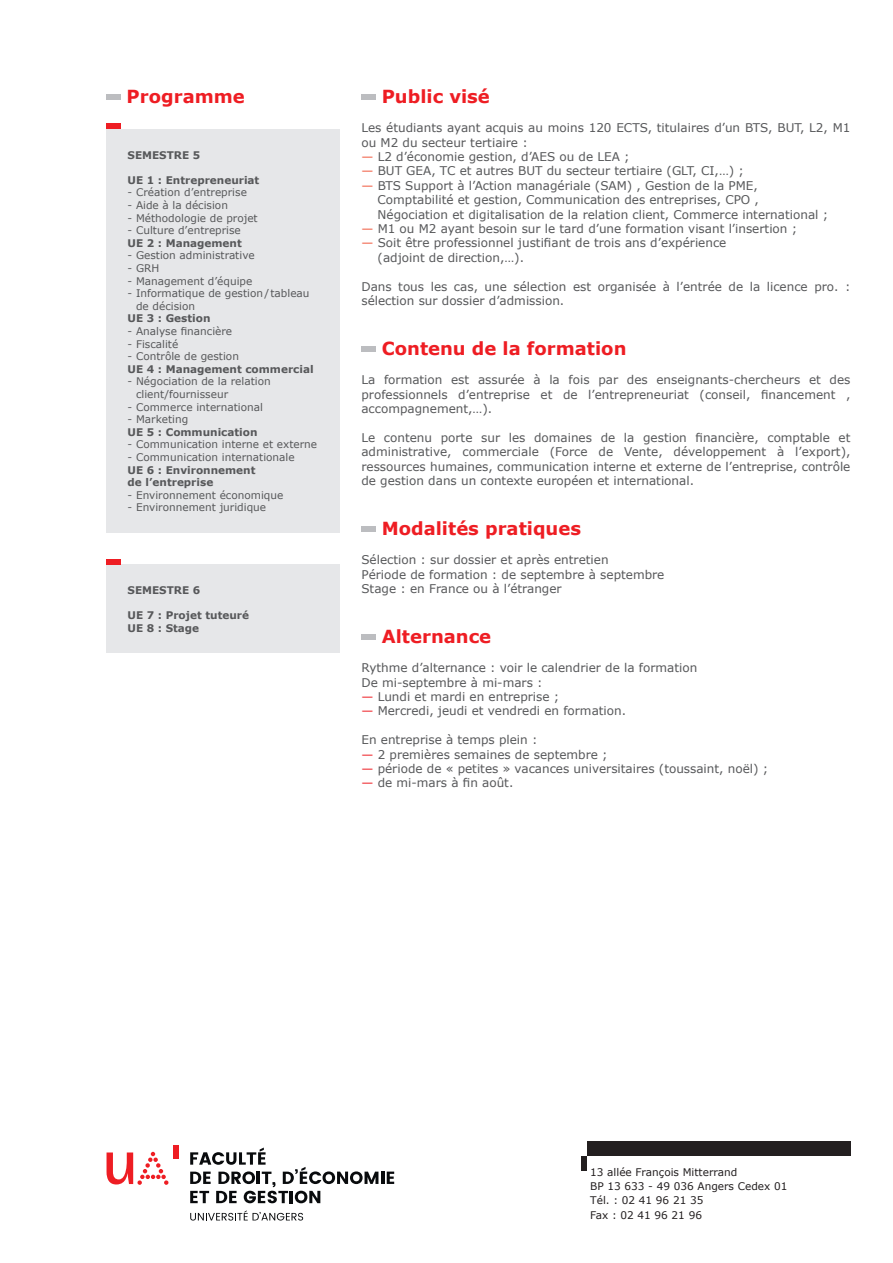
<style>
.page{position:relative;width:893px;height:1263px;background:#fff}
.page>*{position:absolute;margin:0;border:0;box-sizing:border-box;transform-origin:0 0}
.t1{font:700 18px "Verdana";color:#ee1d23}
.t2{font:12px/14.4px "Verdana";color:#57585a}
.t3{font:10.5px/12.6px "Verdana";color:#57585a}
.t4{font:700 10.5px/12.6px "Verdana";color:#57585a}
.t5{font:10.5px/14.2px "Verdana";color:#231f20}
.s1{color:#f0593e}
.s2{color:#ee1d23}
</style>
<div class="page">
<div style="left:581px;top:1156px;width:6px;height:14px;background:#231f20"></div>
<div style="left:587px;top:1142px;width:263px;height:14px;background:#231f20"></div>
<div style="left:361px;top:94px;width:15px;height:6px;background:#bcbdc0"></div>
<div style="left:361px;top:346px;width:15px;height:6px;background:#bcbdc0"></div>
<div style="left:361px;top:526px;width:15px;height:6px;background:#bcbdc0"></div>
<div style="left:361px;top:634px;width:15px;height:6px;background:#bcbdc0"></div>
<div style="left:106px;top:94px;width:14px;height:6px;background:#bcbdc0"></div>
<div style="left:106px;top:129px;width:234px;height:404px;background:#e6e7e9"></div>
<div style="left:106px;top:565px;width:234px;height:88px;background:#e6e7e9"></div>
<div style="left:106px;top:123px;width:14px;height:6px;background:#ee1d23"></div>
<div style="left:106px;top:559px;width:14px;height:6px;background:#ee1d23"></div>
<svg style="left:190px;top:1147px;width:204px;height:56px"></svg>
<div style="left:174px;top:1145px;width:5px;height:14px;background:#ee1d23"></div>
<svg style="left:190px;top:1210px;width:113px;height:10px"></svg>
<svg style="left:107px;top:1152px;width:61px;height:33px"></svg>
<h1 class="t1" style="left:127px;top:85px;width:120px">Programme</h1>
<p class="t4" style="left:128px;top:149px;width:74px">SEMESTRE 5</p>
<p class="t4" style="left:128px;top:174px;width:133px">UE 1 : Entrepreneuriat</p>
<p class="t3" style="left:128px;top:186px;width:121px">- Création d’entreprise</p>
<p class="t3" style="left:128px;top:199px;width:102px">- Aide à la décision</p>
<p class="t3" style="left:128px;top:212px;width:132px">- Méthodologie de projet</p>
<p class="t3" style="left:128px;top:224px;width:115px">- Culture d’entreprise</p>
<p class="t4" style="left:128px;top:237px;width:116px">UE 2 : Management</p>
<p class="t3" style="left:128px;top:249px;width:129px">- Gestion administrative</p>
<p class="t3" style="left:128px;top:262px;width:33px">- GRH</p>
<p class="t3" style="left:128px;top:275px;width:126px">- Management d’équipe</p>
<p class="t3" style="left:136px;top:287px;width:175px;text-indent:-9px">- Informatique de gestion/ tableau de décision</p>
<p class="t4" style="left:128px;top:312px;width:84px">UE 3 : Gestion</p>
<p class="t3" style="left:128px;top:325px;width:106px">- Analyse financière</p>
<p class="t3" style="left:128px;top:338px;width:52px">- Fiscalité</p>
<p class="t3" style="left:128px;top:350px;width:113px">- Contrôle de gestion</p>
<p class="t4" style="left:128px;top:363px;width:188px">UE 4 : Management commercial</p>
<p class="t3" style="left:136px;top:375px;width:136px;text-indent:-9px">- Négociation de la relation client/fournisseur</p>
<p class="t3" style="left:128px;top:401px;width:137px">- Commerce international</p>
<p class="t3" style="left:128px;top:413px;width:62px">- Marketing</p>
<p class="t4" style="left:128px;top:426px;width:131px">UE 5 : Communication</p>
<p class="t3" style="left:128px;top:438px;width:191px">- Communication interne et externe</p>
<p class="t3" style="left:128px;top:451px;width:169px">- Communication internationale</p>
<p class="t4" style="left:128px;top:464px;width:129px">UE 6 : Environnement de l’entreprise</p>
<p class="t3" style="left:128px;top:489px;width:157px">- Environnement économique</p>
<p class="t3" style="left:128px;top:501px;width:140px">- Environnement juridique</p>
<p class="t4" style="left:128px;top:584px;width:74px">SEMESTRE 6</p>
<p class="t4" style="left:128px;top:609px;width:123px">UE 7 : Projet tuteuré<br>UE 8 : Stage</p>
<h1 class="t1" style="left:382px;top:85px;width:110px">Public visé</h1>
<p class="t2" style="left:361px;top:121px;width:490px">Les étudiants ayant acquis au moins 120 ECTS, titulaires d’un BTS, BUT, L2, M1 ou M2 du secteur tertiaire :</p>
<p class="t2" style="left:361px;top:150px;width:270px"><span class="s1">—</span> L2 d’économie gestion, d’AES ou de LEA ;</p>
<p class="t2" style="left:361px;top:164px;width:384px"><span class="s1">—</span> BUT GEA, TC et autres BUT du secteur tertiaire (GLT, CI,…) ;</p>
<p class="t2" style="left:378px;top:178px;width:452px;text-indent:-16px"><span class="s1">—</span> BTS Support à l’Action managériale (SAM) , Gestion de la PME,<br>Comptabilité et gestion, Communication des entreprises, CPO ,<br>Négociation et digitalisation de la relation client, Commerce international ;</p>
<p class="t2" style="left:361px;top:222px;width:437px"><span class="s1">—</span> M1 ou M2 ayant besoin sur le tard d’une formation visant l’insertion ;</p>
<p class="t2" style="left:378px;top:236px;width:350px;text-indent:-16px"><span class="s1">—</span> Soit être professionnel justifiant de trois ans d’expérience (adjoint de direction,…).</p>
<p class="t2" style="left:361px;top:279px;width:490px">Dans tous les cas, une sélection est organisée à l’entrée de la licence pro. : sélection sur dossier d’admission.</p>
<h1 class="t1" style="left:382px;top:337px;width:246px">Contenu de la formation</h1>
<p class="t2" style="left:361px;top:373px;width:490px;text-align:justify">La formation est assurée à la fois par des enseignants-chercheurs et des professionnels d’entreprise et de l’entrepreneuriat (conseil, financement , accompagnement,…).</p>
<p class="t2" style="left:361px;top:430px;width:490px;text-align:justify">Le contenu porte sur les domaines de la gestion financière, comptable et administrative, commerciale (Force de Vente, développement à l’export), ressources humaines, communication interne et externe de l’entreprise, contrôle de gestion dans un contexte européen et international.</p>
<h1 class="t1" style="left:382px;top:517px;width:201px">Modalités pratiques</h1>
<p class="t2" style="left:361px;top:553px;width:304px">Sélection : sur dossier et après entretien<br>Période de formation : de septembre à septembre<br>Stage : en France ou à l’étranger</p>
<h1 class="t1" style="left:382px;top:625px;width:111px">Alternance</h1>
<p class="t2" style="left:361px;top:661px;width:337px">Rythme d’alternance : voir le calendrier de la formation<br>De mi-septembre à mi-mars :</p>
<p class="t2" style="left:361px;top:690px;width:199px"><span class="s2">—</span> Lundi et mardi en entreprise ;</p>
<p class="t2" style="left:361px;top:704px;width:266px"><span class="s2">—</span> Mercredi, jeudi et vendredi en formation.</p>
<p class="t2" style="left:361px;top:733px;width:178px">En entreprise à temps plein :</p>
<p class="t2" style="left:361px;top:747px;width:248px"><span class="s2">—</span> 2 premières semaines de septembre ;</p>
<p class="t2" style="left:361px;top:762px;width:408px"><span class="s2">—</span> période de « petites » vacances universitaires (toussaint, noël) ;</p>
<p class="t2" style="left:361px;top:776px;width:153px"><span class="s2">—</span> de mi-mars à fin août.</p>
<p class="t5" style="left:590px;top:1165px;width:199px">13 allée François Mitterrand<br>BP 13 633 - 49 036 Angers Cedex 01<br>Tél. : 02 41 96 21 35<br>Fax : 02 41 96 21 96</p>
</div>
